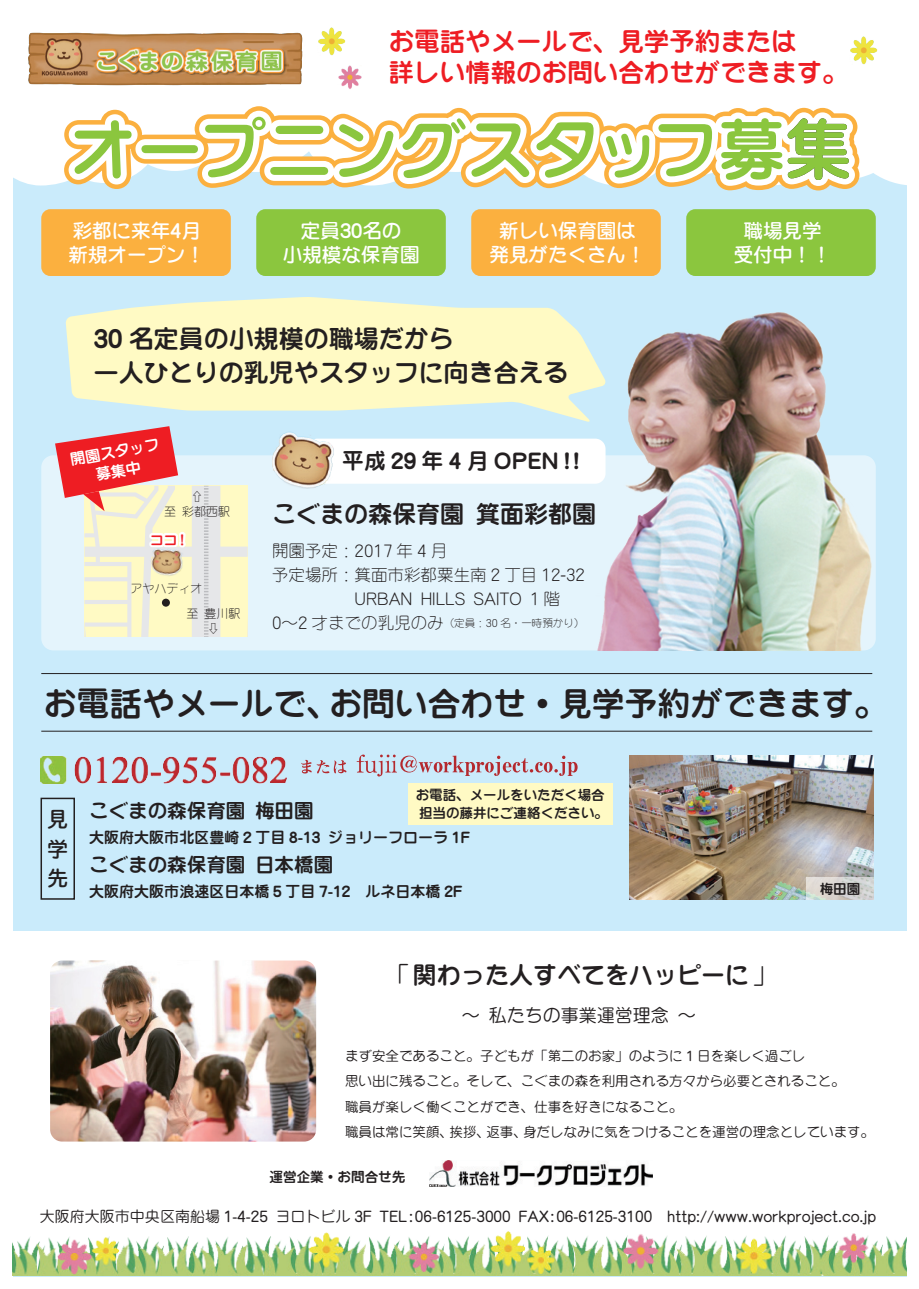
<style>
.page{position:relative;width:919px;height:1289px;background:#fff}
.page>*{position:absolute;margin:0;border:0;box-sizing:border-box;transform-origin:0 0}
.t1{font:700 32.85px "Iwa R Go Pro";color:#231f20}
.t2{font:700 25.5px/30.6px "Iwa R Go Pro";color:#ee1d23}
.t3{font:700 24.9px/33.9px "Iwa R Go Pro";color:#231f20}
.t4{font:700 24px "Iwa R Go Pro";color:#231f20}
.t5{font:700 21.75px "Iwa R Go Pro";letter-spacing:.125em;color:#231f20}
.t6{font:21px "Iwa R Go Pro Db";color:#231f20}
.t7{font:19.5px/24px "Iwa R Go Pro Db";color:#fff;text-align:center}
.t8{font:700 19.5px "Iwa R Go Pro";color:#231f20}
.t9{font:500 18px "Iwa R Go Pro";color:#231f20}
.t10{font:300 16.5px/24px "Iwa R Go Pro";color:#231f20}
.t11{font:500 15px "Iwa R Go Pro";color:#231f20}
.t12{font:700 15px "Iwa R Go Pro";color:#231f20}
.t13{font:700 15px/19.5px "Iwa R Go Pro";color:#fff;text-align:center}
.t14{font:700 13.65px "Iwa R Go Pro";color:#231f20}
.t15{font:500 13.5px/25.5px "Iwa R Go Pro";color:#231f20}
.t16{font:700 13.5px/18px "Iwa R Go Pro";color:#231f20}
.t17{font:700 13.5px "Iwa R Go Pro";color:#ee1d23}
.t18{font:300 12px/24.6px "Iwa R Go Pro";color:#231f20}
.t19{font:12px "Koz Go Pro";color:#231f20}
.t20{font:300 10.5px "Iwa R Go Pro";color:#231f20}
.s1{font-family:"Koz Go Pro";font-weight:400}
.s2{font-size:16.5px}
.s3{font-weight:500}
</style>
<div class="page">
<div style="left:13px;top:40px;width:893px;height:1236px;background:#caebfb"></div>
<div style="left:13px;top:40px;width:893px;height:145px;background:#fff"></div>
<div style="left:13px;top:931px;width:893px;height:344px;background:#fff"></div>
<div style="left:41px;top:455px;width:834px;height:195px;background:#e4f4fc;border-radius:12px"></div>
<img style="left:13px;top:1231px;width:893px;height:44px">
<div style="left:307px;top:438px;width:298px;height:45px;background:#fff;border-radius:10px"></div>
<img style="left:272px;top:432px;width:63px;height:57px">
<img style="left:429px;top:1160px;width:223px;height:26px">
<img style="left:40px;top:756px;width:247px;height:28px">
<img style="left:27px;top:32px;width:278px;height:57px">
<svg style="left:301px;top:760px;width:45px;height:13px"></svg>
<svg style="left:55px;top:426px;width:192px;height:211px"></svg>
<img style="left:50px;top:960px;width:266px;height:181px">
<img style="left:629px;top:755px;width:244px;height:144px">
<img style="left:592px;top:312px;width:280px;height:339px">
<svg style="left:65px;top:297px;width:541px;height:125px;fill:#fffac4"></svg>
<img style="left:849px;top:36px;width:29px;height:28px">
<img style="left:317px;top:27px;width:30px;height:28px">
<img style="left:337px;top:65px;width:26px;height:25px">
<hr style="left:41px;top:673px;width:831px;height:1px;background:#231f20">
<hr style="left:41px;top:730px;width:831px;height:1px;background:#231f20">
<div style="left:41px;top:797px;width:34px;height:102px;border:2px solid #231f20"></div>
<svg style="left:806px;top:877px;width:67px;height:22px"></svg>
<div style="left:408px;top:783px;width:204px;height:42px;background:#fffac4"></div>
<svg style="left:64px;top:106px;width:795px;height:84px"></svg>
<div style="left:135px;top:139px;width:69px;height:20px;background:#fff;border-radius:10px"></div>
<svg style="left:69px;top:114px;width:69px;height:70px"></svg>
<div style="left:141px;top:145px;width:57px;height:8px;background:#8bc63e;border-radius:4px"></div>
<svg style="left:199px;top:111px;width:655px;height:75px"></svg>
<div style="left:256px;top:209px;width:190px;height:67px;background:#8bc63e;border-radius:9px"></div>
<div style="left:471px;top:209px;width:189px;height:67px;background:#fbb03f;border-radius:9px"></div>
<div style="left:686px;top:209px;width:189px;height:67px;background:#8bc63e;border-radius:9px"></div>
<div style="left:41px;top:209px;width:190px;height:67px;background:#fbb03f;border-radius:9px"></div>
<svg style="left:356px;top:754px;width:221px;height:22px"></svg>
<h2 class="t2" style="left:388px;top:25px;width:461px">お電話やメールで、見学予約または<br>詳しい情報のお問い合わせができます。</h2>
<h3 class="t7" style="left:69px;top:218px;width:138px;text-align:left">彩都に来年4月新規オープン！</h3>
<h3 class="t7" style="left:283px;top:218px;width:138px">定員30名の<br>小規模な保育園</h3>
<h3 class="t7" style="left:489px;top:218px;width:157px">新しい保育園は発見がたくさん！</h3>
<h3 class="t7" style="left:733px;top:218px;width:99px">職場見学受付中！！</h3>
<h3 class="t3" style="left:94px;top:321px;width:476px">30 名定員の小規模の職場だから<br>一人ひとりの乳児やスタッフに向き合える</h3>
<p class="t13" style="left:69px;top:449px;width:91px;rotate:-10deg">開園スタッフ募集中</p>
<p class="t19" style="left:191px;top:488px;width:13px">⇧</p>
<p class="t18" style="left:164px;top:498px;width:67px">至 彩都西駅</p>
<p class="t17" style="left:150px;top:530px;width:40px">ココ！</p>
<p class="t18" style="left:186px;top:576px;width:56px;text-indent:-56px">アヤハディオ<br>至 豊川駅</p>
<p class="t19" style="left:207px;top:620px;width:13px">⇩</p>
<h3 class="t5" style="left:342px;top:445px;width:239px">平成29年4月OPEN!!</h3>
<h3 class="t4" style="left:272px;top:497px;width:326px">こぐまの森保育園 箕面彩都園</h3>
<p class="t10" style="left:272px;top:538px;width:314px">開園予定：2017 年 4 月<br>予定場所：箕面市彩都粟生南 2 丁目 12<span class="s1">-</span>32　　　　　URBAN HILLS SAITO 1 階</p>
<p class="t20" style="left:272px;top:616px;width:314px"><span class="s2">0～2 才までの乳児のみ</span>（定員：30 名・一時預かり）</p>
<h1 class="t1" style="left:44px;top:679px;width:844px">お電話やメールで、お問い合わせ・見学予約ができます。</h1>
<h3 class="t6" style="left:47px;top:804px;width:23px">見</h3>
<h3 class="t6" style="left:47px;top:834px;width:23px">学</h3>
<h3 class="t6" style="left:47px;top:863px;width:23px">先</h3>
<p class="t16" style="left:415px;top:785px;width:194px">お電話、メールをいただく場合担当の藤井にご連絡ください。</p>
<h3 class="t8" style="left:89px;top:796px;width:226px">こぐまの森保育園 梅田園</h3>
<p class="t12" style="left:89px;top:826px;width:382px">大阪府大阪市北区豊崎 2 丁目 8-13 ジョリーフローラ 1F</p>
<h3 class="t8" style="left:89px;top:850px;width:245px">こぐまの森保育園 日本橋園</h3>
<p class="t12" style="left:89px;top:880px;width:375px">大阪府大阪市浪速区日本橋 5 丁目 7-12 ルネ日本橋 2F</p>
<p class="t16" style="left:819px;top:878px;width:42px">梅田園</p>
<h3 class="t4" style="left:385px;top:957px;width:393px"><span class="s3">「</span>関わった人すべてをハッピーに<span class="s3">」</span></h3>
<h3 class="t9" style="left:462px;top:1003px;width:235px">～ 私たちの事業運営理念 ～</h3>
<p class="t15" style="left:345px;top:1042px;width:530px">まず安全であること。子どもが「第二のお家」のように 1 日を楽しく過ごし<br>思い出に残ること。そして、こぐまの森を利用される方々から必要とされること。<br>職員が楽しく働くことができ、仕事を好きになること。<br>職員は常に笑顔、挨拶、返事、身だしなみに気をつけることを運営の理念としています。</p>
<p class="t14" style="left:269px;top:1166px;width:138px">運営企業・お問合せ先</p>
<p class="t11" style="left:40px;top:1206px;width:837px">大阪府大阪市中央区南船場 1-4-25 ヨロトビル 3F TEL:06-6125-3000 FAX:06-6125-3100 http://www.workproject.co.jp</p>
</div>
